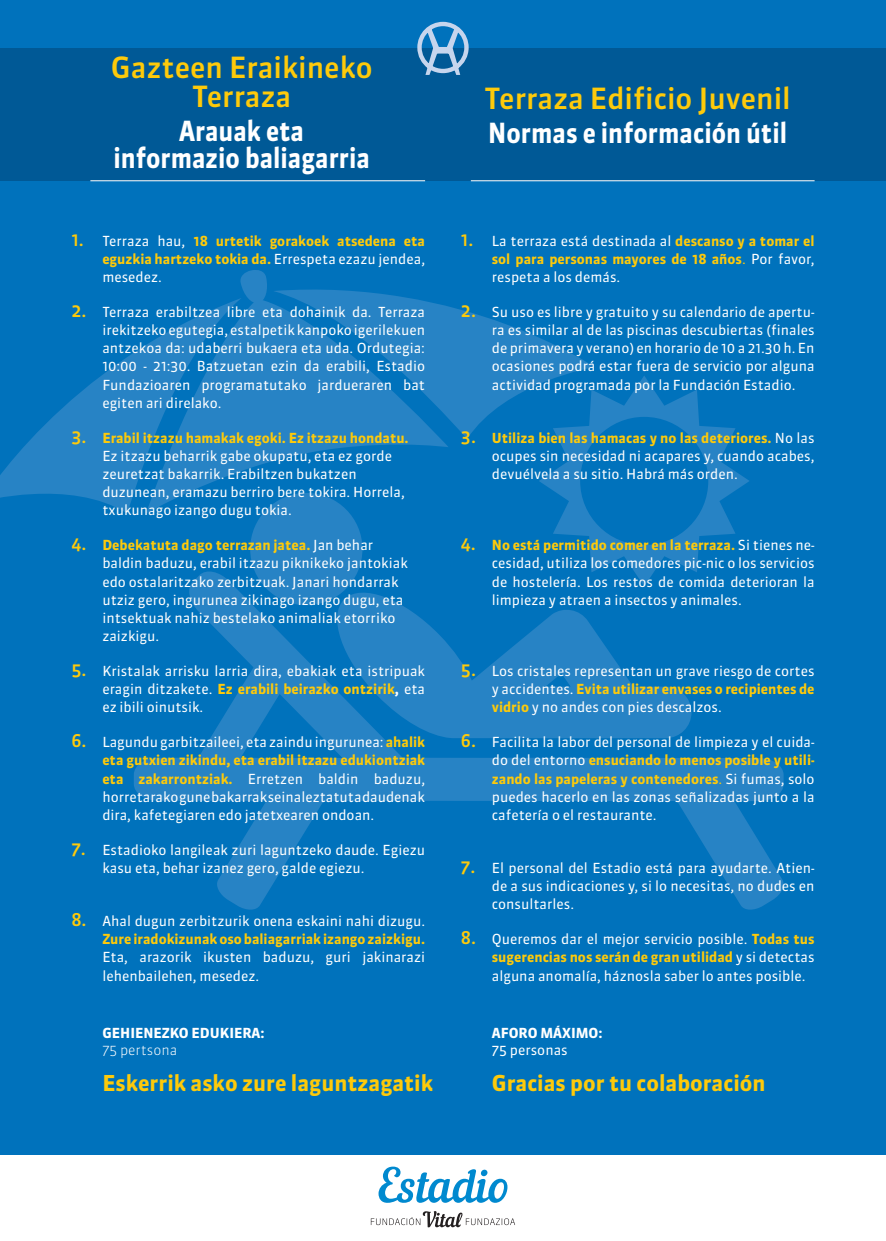
<style>
.page{position:relative;width:886px;height:1241px;background:#fff}
.page>*{position:absolute;margin:0;border:0;box-sizing:border-box;transform-origin:0 0}
.t1{font:500 29.12px/29.1px "Sanuk";color:#feca0a;text-align:center}
.t2{font:700 27.69px/27.7px "Sanuk";color:#fff;text-align:center;scale:.9 1}
.t3{font:700 21.88px "Sanuk";color:#feca0a}
.t4{font:13.81px/18.2px "Sanuk";color:#fff;text-align:justify}
.t5{font:700 13.81px/18.2px "Sanuk";color:#feca0a;text-align:justify}
.t6{font:700 13.81px "Sanuk";color:#fff}
.t7{font:300 13.81px "Sanuk";color:#fff}
.s1{font-weight:500;font-size:17.5px}
.s2{font-weight:400;color:#fff}
.s3{font-weight:500;font-size:17.5px;color:#feca0a}
.s4{font-weight:700;color:#feca0a}
.s5{font-weight:700}
.s6{color:#feca0a}
</style>
<div class="page">
<div style="left:0;top:0;width:886px;height:1240px;background:#0072bc"></div>
<svg style="left:242px;top:302px;width:206px;height:211px"></svg>
<svg style="left:0;top:299px;width:242px;height:214px;fill:#2582c4"></svg>
<svg style="left:273px;top:289px;width:321px;height:150px;fill:#2783c5"></svg>
<svg style="left:238px;top:270px;width:31px;height:34px"></svg>
<svg style="left:539px;top:375px;width:210px;height:193px"></svg>
<svg style="left:134px;top:568px;width:650px;height:342px"></svg>
<div style="left:250px;top:493px;width:112px;height:112px;background:#2783c5;border-radius:50%"></div>
<svg style="left:327px;top:582px;width:364px;height:156px;fill:#2783c5"></svg>
<div style="left:0;top:48px;width:886px;height:133px;background:#005996"></div>
<hr style="left:90px;top:180px;width:335px;height:1px;background:#fff">
<hr style="left:471px;top:180px;width:343px;height:1px;background:#fff">
<svg style="left:417px;top:21px;width:52px;height:54px"></svg>
<div style="left:0;top:1155px;width:886px;height:85px;background:#fff"></div>
<svg style="left:378px;top:1166px;width:129px;height:36px"></svg>
<svg style="left:371px;top:1211px;width:144px;height:16px"></svg>
<h1 class="t1" style="left:111px;top:53px;width:263px">Gazteen Eraikineko<br>Terraza</h1>
<h2 class="t2" style="left:113px;top:117px;width:286px">Arauak eta informazio baliagarria</h2>
<p class="t5" style="left:102px;top:231px;width:324px;text-indent:-31px"><span class="s1">1.</span> <span class="s2">Terraza hau,</span> 18 urtetik gorakoek atsedena eta eguzkia hartzeko tokia da. <span class="s2">Errespeta ezazu jendea, mesedez.</span></p>
<p class="t4" style="left:102px;top:302px;width:324px;text-indent:-31px"><span class="s3">2.</span> Terraza erabiltzea libre eta dohainik da. Terraza irekitzeko egutegia, estalpetik kanpoko igerilekuen antzekoa da: udaberri bukaera eta uda. Ordutegia:<br>10:00 ‑ 21:30. Batzuetan ezin da erabili, Estadio Fundazioaren programatutako jardueraren bat egiten ari direlako.</p>
<p class="t4" style="left:102px;top:428px;width:308px;text-align:left;text-indent:-31px"><span class="s3">3.</span> <span class="s4">Erabil itzazu hamakak egoki. Ez itzazu hondatu.<br></span>Ez itzazu beharrik gabe okupatu, eta ez gorde zeuretzat bakarrik. Erabiltzen bukatzen duzunean, eramazu berriro bere tokira. Horrela, txukunago izango dugu tokia.</p>
<p class="t4" style="left:102px;top:536px;width:307px;text-align:left;text-indent:-31px"><span class="s3">4.</span> <span class="s4">Debekatuta dago terrazan jatea.</span> Jan behar baldin baduzu, erabil itzazu piknikeko jantokiak edo ostalaritzako zerbitzuak. Janari hondarrak utziz gero, ingurunea zikinago izango dugu, eta intsektuak nahiz bestelako animaliak etorriko zaizkigu.</p>
<p class="t4" style="left:102px;top:661px;width:324px;text-indent:-31px"><span class="s3">5.</span> Kristalak arrisku larria dira, ebakiak eta istripuak eragin ditzakete. <span class="s4">Ez erabili beirazko ontzirik</span><span class="s5">,</span> eta ez ibili oinutsik.</p>
<p class="t4" style="left:102px;top:733px;width:324px;text-indent:-31px"><span class="s3">6.</span> Lagundu garbitzaileei, eta zaindu ingurunea: <span class="s4">ahalik eta gutxien zikindu, eta erabil itzazu edukiontziak eta zakarrontziak.</span> Erretzen baldin baduzu, horretarako gune bakarrak seinaleztatuta daudenak dira, kafetegiaren edo jatetxearen ondoan.</p>
<p class="t4" style="left:102px;top:840px;width:324px;text-indent:-31px"><span class="s3">7.</span> Estadioko langileak zuri laguntzeko daude. Egiezu kasu eta, behar izanez gero, galde egiezu.</p>
<p class="t5" style="left:71px;top:911px;width:355px;text-align:right"><span class="s1">8.</span> <span class="s2">Ahal dugun zerbitzurik onena eskaini nahi dizugu.<br></span>Zure iradokizunak oso baliagarriak izango zaizkigu.</p>
<p class="t4" style="left:102px;top:948px;width:324px">Eta, arazorik ikusten baduzu, guri jakinarazi lehenbailehen, mesedez.</p>
<p class="t6" style="left:102px;top:1024px;width:164px">GEHIENEZKO EDUKIERA:</p>
<p class="t7" style="left:102px;top:1040px;width:77px">75 pertsona</p>
<h3 class="t3" style="left:102px;top:1069px;width:332px">Eskerrik asko zure laguntzagatik</h3>
<h1 class="t1" style="left:485px;top:84px;width:308px">Terraza Edificio Juvenil</h1>
<h2 class="t2" style="left:488px;top:119px;width:334px">Normas e información útil</h2>
<p class="t4" style="left:492px;top:231px;width:324px;text-indent:-31px"><span class="s3">1.</span> La terraza está destinada al <span class="s4">descanso y a tomar el sol para personas mayores de 18 años</span><span class="s6">.</span> Por favor, respeta a los demás.</p>
<p class="t4" style="left:492px;top:302px;width:324px;text-indent:-31px"><span class="s3">2.</span> Su uso es libre y gratuito y su calendario de apertu&shy;ra es similar al de las piscinas descubiertas (finales de primavera y verano) en horario de 10 a 21.30 h. En ocasiones podrá estar fuera de servicio por alguna actividad programada por la Fundación Estadio.</p>
<p class="t4" style="left:492px;top:428px;width:324px;text-indent:-31px"><span class="s3">3.</span> <span class="s4">Utiliza bien las hamacas y no las deteriores.</span> No las ocupes sin necesidad ni acapares y, cuando acabes, devuélvela a su sitio. Habrá más orden.</p>
<p class="t4" style="left:492px;top:536px;width:324px;text-indent:-31px"><span class="s3">4.</span> <span class="s4">No está permitido comer en la terraza.</span> Si tienes ne&shy;cesidad, utiliza los comedores pic-nic o los servicios de hostelería. Los restos de comida deterioran la limpieza y atraen a insectos y animales.</p>
<p class="t4" style="left:492px;top:661px;width:324px;text-indent:-31px"><span class="s3">5.</span> Los cristales representan un grave riesgo de cortes y accidentes. <span class="s4">Evita utilizar envases o recipientes de vidrio</span> y no andes con pies descalzos.</p>
<p class="t4" style="left:492px;top:733px;width:324px;text-indent:-31px"><span class="s3">6.</span> Facilita la labor del personal de limpieza y el cuida&shy;do del entorno <span class="s4">ensuciando lo menos posible y utili&shy;zando las papeleras y contenedores</span><span class="s6">.</span> Si fumas, solo puedes hacerlo en las zonas señalizadas junto a la cafetería o el restaurante.</p>
<p class="t4" style="left:492px;top:858px;width:324px;text-indent:-31px"><span class="s3">7.</span> El personal del Estadio está para ayudarte. Atien&shy;de a sus indicaciones y, si lo necesitas, no dudes en consultarles.</p>
<p class="t4" style="left:492px;top:929px;width:324px;text-indent:-31px"><span class="s3">8.</span> Queremos dar el mejor servicio posible. <span class="s4">Todas tus sugerencias nos serán de gran utilidad</span> y si detectas alguna anomalía, háznosla saber lo antes posible.</p>
<p class="t6" style="left:492px;top:1024px;width:112px">AFORO MÁXIMO:</p>
<p class="t4" style="left:492px;top:1040px;width:77px">75 personas</p>
<h3 class="t3" style="left:492px;top:1069px;width:275px">Gracias por tu colaboración</h3>
</div>
